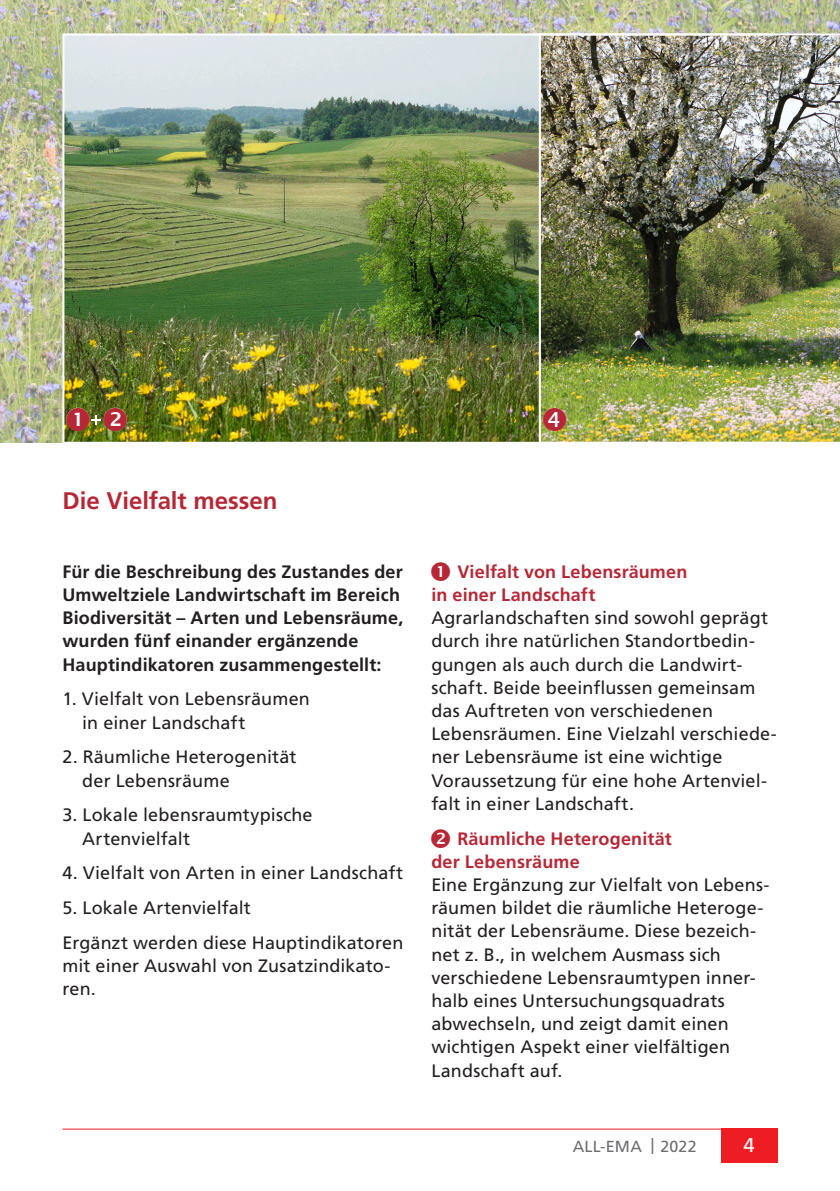
<style>
.page{position:relative;width:840px;height:1191px;background:#fff}
.page>*{position:absolute;margin:0;border:0;box-sizing:border-box;transform-origin:0 0}
._2__Titel_rot{font:700 24px "Frutiger LT Std";color:#b72837}
.t1{font:20px "Frutiger LT Std";color:#fff}
.Lauftext__Flattersat{font:18px/23.2px "Frutiger LT Std";letter-spacing:.01em;color:#231f20}
.Lead__Flattersatz{font:700 18px/23.2px "Frutiger LT Std";letter-spacing:.01em;color:#231f20}
._3__Titel_rot{font:700 18px/23.2px "Frutiger LT Std";letter-spacing:.01em;color:#b72837}
.t2{font:16px "Frutiger LT Std";letter-spacing:.015em;color:#6c6d70}
</style>
<div class="page">
<hr style="left:62px;top:1128px;width:715px;height:1px;background:#ee1d23">
<div style="left:720px;top:1128px;width:57px;height:34px;background:#ee1d23"></div>
<img style="left:0;top:0;width:839px;height:442px">
<img style="left:61px;top:32px;width:476px;height:411px">
<img style="left:537px;top:32px;width:302px;height:410px">
<hr style="left:533px;top:33px;width:239px;height:2px;background:#fff">
<svg style="left:66px;top:407px;width:61px;height:24px"></svg>
<svg style="left:543px;top:407px;width:23px;height:24px"></svg>
<p class="_2__Titel_rot" style="left:62px;top:486px;width:216px">Die Vielfalt messen</p>
<p class="Lead__Flattersatz" style="left:62px;top:560px;width:342px">Für die Beschreibung des Zustandes der Umweltziele Landwirtschaft im Bereich Biodiversität – Arten und Lebensräume, wurden fünf einander ergänzende Hauptindikatoren zusammengestellt:</p>
<p class="Lauftext__Flattersat" style="left:82px;top:687px;width:229px;text-indent:-20px">1. Vielfalt von Lebensräumen in einer Landschaft</p>
<p class="Lauftext__Flattersat" style="left:82px;top:745px;width:216px;text-indent:-20px">2. Räumliche Heterogenität der Lebensräume</p>
<p class="Lauftext__Flattersat" style="left:82px;top:803px;width:232px;text-indent:-20px">3. Lokale lebensraumtypische<br>Artenvielfalt</p>
<p class="Lauftext__Flattersat" style="left:62px;top:861px;width:342px">4. Vielfalt von Arten in einer Landschaft</p>
<p class="Lauftext__Flattersat" style="left:62px;top:896px;width:190px">5. Lokale Artenvielfalt</p>
<p class="Lauftext__Flattersat" style="left:62px;top:931px;width:342px">Ergänzt werden diese Hauptindikatoren mit einer Auswahl von Zusatzindikato&shy;ren.</p>
<p class="_3__Titel_rot" style="left:431px;top:560px;width:257px;text-indent:26px">Vielfalt von Lebensräumen in einer Landschaft</p>
<p class="Lauftext__Flattersat" style="left:431px;top:606px;width:347px">Agrarlandschaften sind sowohl geprägt durch ihre natürlichen Standortbedin&shy;gungen als auch durch die Landwirt&shy;schaft. Beide beeinflussen gemeinsam das Auftreten von verschiedenen Lebensräumen. Eine Vielzahl verschiede&shy;ner Lebensräume ist eine wichtige Voraussetzung für eine hohe Artenviel&shy;falt in einer Landschaft.</p>
<p class="_3__Titel_rot" style="left:431px;top:826px;width:242px;text-indent:26px">Räumliche Heterogenität der Lebensräume</p>
<p class="Lauftext__Flattersat" style="left:431px;top:873px;width:339px">Eine Ergänzung zur Vielfalt von Lebens&shy;räumen bildet die räumliche Heteroge&shy;nität der Lebensräume. Diese bezeich&shy;net z. B., in welchem Ausmass sich verschiedene Lebensraumtypen inner&shy;halb eines Untersuchungsquadrats abwechseln, und zeigt damit einen wichtigen Aspekt einer vielfältigen Landschaft auf.</p>
<p class="t2" style="left:572px;top:1137px;width:125px">ALL-EMA | 2022</p>
<p class="t1" style="left:743px;top:1133px;width:13px">4</p>
</div>
